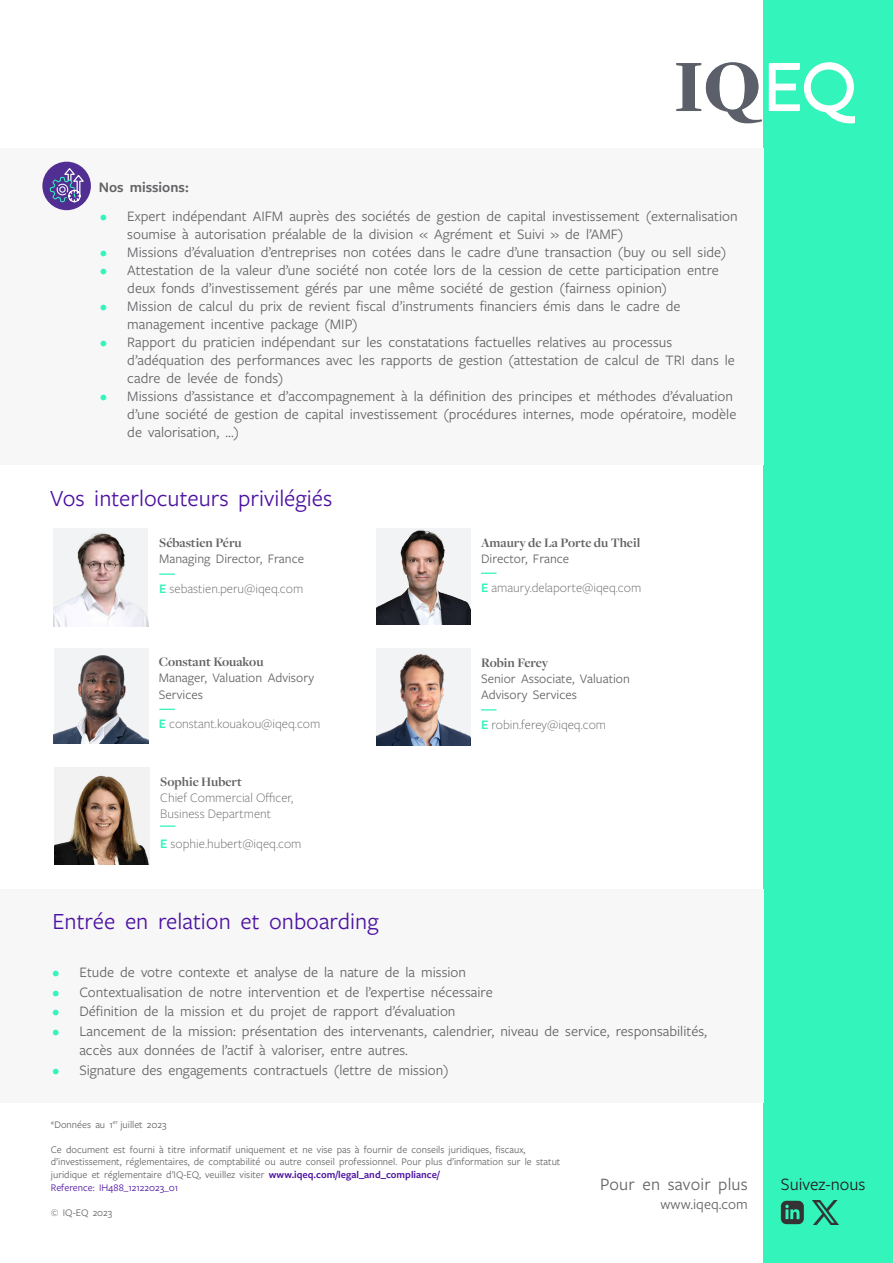
<style>
.page{position:relative;width:893px;height:1263px;background:#fff}
.page>*{position:absolute;margin:0;border:0;box-sizing:border-box;transform-origin:0 0}
.Body_copy{font:24px "Freight Sans Pro";color:#4c12a1}
.Body_copy-2{font:18px "Freight Sans Pro";letter-spacing:.01em;color:#636366}
.Body_copy-3{font:18px "Freight Sans Pro";color:#231f20}
.Body_copy-4{font:15px/18px "Freight Sans Pro";color:#636366}
.Body_copy-5{font:600 15px "Freight Sans Pro";color:#636366}
.t1{font:300 13.5px/16.2px "Freight Sans Pro";color:#636366}
.Body_copy-6{font:13.5px/16.2px "Freight Sans Pro";color:#636366}
.t2{font:700 13.5px "Freight Disp Pro";color:#636366}
.Disclaimer{font:10.5px/12.6px "Freight Sans Pro";color:#636366}
.Disclaimer-2{font:10.5px "Freight Sans Pro";color:#4c12a1}
.s1{color:#33f4bb}
.s2{font-weight:600;color:#33f4bb}
.s3{font-weight:600;color:#4c12a1}
</style>
<div class="page">
<div style="left:763px;top:0;width:130px;height:1263px;background:#33f4bb"></div>
<svg style="left:160px;top:825px;width:16px;height:2px"></svg>
<img style="left:55px;top:768px;width:94px;height:97px">
<div style="left:0;top:149px;width:763px;height:316px;background:#f7f7f7"></div>
<svg style="left:781px;top:1201px;width:23px;height:23px"></svg>
<img style="left:813px;top:1201px;width:26px;height:23px">
<div style="left:0;top:889px;width:763px;height:214px;background:#f7f7f7"></div>
<svg style="left:676px;top:62px;width:86px;height:61px"></svg>
<svg style="left:769px;top:62px;width:86px;height:61px"></svg>
<svg style="left:159px;top:573px;width:16px;height:2px"></svg>
<img style="left:54px;top:529px;width:94px;height:97px">
<img style="left:376px;top:528px;width:94px;height:97px">
<svg style="left:481px;top:573px;width:16px;height:1px"></svg>
<img style="left:376px;top:648px;width:94px;height:97px">
<svg style="left:481px;top:709px;width:16px;height:1px"></svg>
<svg style="left:159px;top:709px;width:16px;height:1px"></svg>
<img style="left:54px;top:648px;width:94px;height:96px">
<div style="left:42px;top:162px;width:49px;height:48px;background:#502e92;border-radius:50%"></div>
<svg style="left:50px;top:167px;width:36px;height:36px"></svg>
<p class="Body_copy-5" style="left:99px;top:177px;width:91px">Nos missions:</p>
<p class="Body_copy-4" style="left:127px;top:207px;width:612px;text-indent:-27px"><span class="s1">•</span> Expert indépendant AIFM auprès des sociétés de gestion de capital investissement (externalisation soumise à autorisation préalable de la division « Agrément et Suivi » de l’AMF)</p>
<p class="Body_copy-4" style="left:100px;top:243px;width:628px"><span class="s1">•</span> Missions d’évaluation d’entreprises non cotées dans le cadre d’une transaction (buy ou sell side)</p>
<p class="Body_copy-4" style="left:127px;top:261px;width:593px;text-indent:-27px"><span class="s1">•</span> Attestation de la valeur d’une société non cotée lors de la cession de cette participation entre deux fonds d’investissement gérés par une même société de gestion (fairness opinion)</p>
<p class="Body_copy-4" style="left:127px;top:297px;width:555px;text-indent:-27px"><span class="s1">•</span> Mission de calcul du prix de revient fiscal d’instruments financiers émis dans le cadre de management incentive package (MIP)</p>
<p class="Body_copy-4" style="left:127px;top:333px;width:609px;text-indent:-27px"><span class="s1">•</span> Rapport du praticien indépendant sur les constatations factuelles relatives au processus d’adéquation des performances avec les rapports de gestion (attestation de calcul de TRI dans le cadre de levée de fonds)</p>
<p class="Body_copy-4" style="left:127px;top:387px;width:611px;text-indent:-27px"><span class="s1">•</span> Missions d’assistance et d’accompagnement à la définition des principes et méthodes d’évaluation d’une société de gestion de capital investissement (procédures internes, mode opératoire, modèle de valorisation, …)</p>
<p class="Body_copy" style="left:50px;top:483px;width:284px">Vos interlocuteurs privilégiés</p>
<p class="t2" style="left:159px;top:534px;width:84px">Sébastien Péru</p>
<p class="Body_copy-6" style="left:159px;top:550px;width:146px">Managing Director, France</p>
<p class="t1" style="left:159px;top:580px;width:146px"><span class="s2">E</span> sebastien.peru@iqeq.com</p>
<p class="t2" style="left:159px;top:653px;width:106px">Constant Kouakou</p>
<p class="Body_copy-6" style="left:159px;top:669px;width:157px">Manager, Valuation Advisory<br>Services</p>
<p class="t1" style="left:159px;top:715px;width:163px"><span class="s2">E</span> constant.kouakou@iqeq.com</p>
<p class="t2" style="left:160px;top:773px;width:83px">Sophie Hubert</p>
<p class="t1" style="left:160px;top:789px;width:134px">Chief Commercial Officer,<br>Business Department</p>
<p class="t1" style="left:160px;top:835px;width:143px"><span class="s2">E</span> sophie.hubert@iqeq.com</p>
<p class="t2" style="left:481px;top:533px;width:161px">Amaury de La Porte du Theil</p>
<p class="Body_copy-6" style="left:481px;top:550px;width:90px">Director, France</p>
<p class="t1" style="left:481px;top:579px;width:162px"><span class="s2">E</span> amaury.delaporte@iqeq.com</p>
<p class="t2" style="left:481px;top:653px;width:69px">Robin Ferey</p>
<p class="Body_copy-6" style="left:481px;top:670px;width:150px">Senior Associate, Valuation</p>
<p class="Body_copy-6" style="left:481px;top:686px;width:97px">Advisory Services</p>
<p class="t1" style="left:481px;top:716px;width:127px"><span class="s2">E</span> robin.ferey@iqeq.com</p>
<p class="Body_copy" style="left:52px;top:905px;width:328px">Entrée en relation et onboarding</p>
<p class="Body_copy-4" style="left:52px;top:963px;width:415px"><span class="s1">•</span> Etude de votre contexte et analyse de la nature de la mission</p>
<p class="Body_copy-4" style="left:52px;top:982px;width:442px"><span class="s1">•</span> Contextualisation de notre intervention et de l’expertise nécessaire</p>
<p class="Body_copy-4" style="left:52px;top:1002px;width:405px"><span class="s1">•</span> Définition de la mission et du projet de rapport d’évaluation</p>
<p class="Body_copy-4" style="left:79px;top:1020px;width:629px;line-height:19.5px;text-indent:-27px"><span class="s1">•</span> Lancement de la mission: présentation des intervenants, calendrier, niveau de service, responsabilités, accès aux données de l’actif à valoriser, entre autres.</p>
<p class="Body_copy-4" style="left:52px;top:1060px;width:398px"><span class="s1">•</span> Signature des engagements contractuels (lettre de mission)</p>
<p class="Disclaimer" style="left:51px;top:1117px;width:117px">*Données au 1<sup>er</sup> juillet 2023</p>
<p class="Disclaimer" style="left:51px;top:1142px;width:511px">Ce document est fourni à titre informatif uniquement et ne vise pas à fournir de conseils juridiques, fiscaux, d’investissement, réglementaires, de comptabilité ou autre conseil professionnel. Pour plus d’information sur le statut juridique et réglementaire d’IQ-EQ, veuillez visiter <span class="s3">www.iqeq.com/legal_and_compliance/</span></p>
<p class="Disclaimer-2" style="left:51px;top:1180px;width:129px">Reference: IH488_12122023_01</p>
<p class="Disclaimer" style="left:51px;top:1205px;width:63px">© IQ-EQ 2023</p>
<p class="Body_copy-2" style="left:600px;top:1172px;width:149px">Pour en savoir plus</p>
<p class="Body_copy-3" style="left:781px;top:1172px;width:86px">Suivez-nous</p>
<p class="Body_copy-4" style="left:660px;top:1195px;width:89px">www.iqeq.com</p>
</div>
